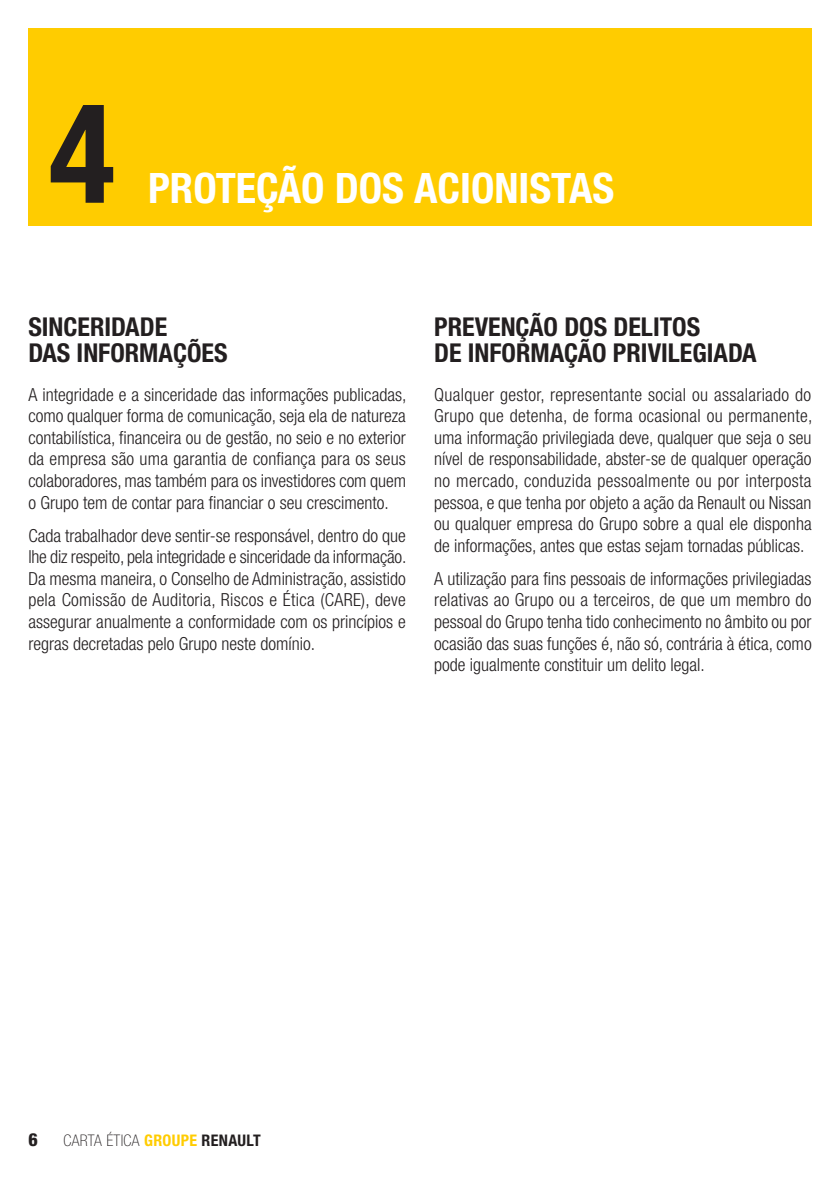
<style>
.page{position:relative;width:840px;height:1191px;background:#fff}
.page>*{position:absolute;margin:0;border:0;box-sizing:border-box;transform-origin:0 0}
.t1{font:700 condensed 138px "Helvetica Neue LT Std";color:#231f20}
.t2{font:700 condensed 42px "Helvetica Neue LT Std";color:#fff}
.t3{font:700 condensed 26px/26px "Helvetica Neue LT Std";color:#231f20}
.t4{font:300 condensed 18px/21.6px "Helvetica Neue LT Std";color:#231f20;text-align:justify}
.t5{font:800 condensed 18px "Helvetica Neue LT Std";color:#231f20}
.t6{font:100 condensed 16px "Helvetica Neue LT Std";letter-spacing:.02em;color:#231f20}
.s1{font-weight:700;color:#fc0}
.s2{font-weight:700}
</style>
<div class="page">
<div style="left:28px;top:28px;width:783px;height:197px;background:#fc0"></div>
<h1 class="t1" style="left:49px;top:70px;width:68px">4</h1>
<h2 class="t2" style="left:148px;top:162px;width:467px">PROTEÇÃO DOS ACIONISTAS</h2>
<h3 class="t3" style="left:28px;top:313px;width:200px">SINCERIDADE<br>DAS INFORMAÇÕES</h3>
<p class="t4" style="left:28px;top:383px;width:379px">A integridade e a sinceridade das informações publicadas, como qualquer forma de comunicação, seja ela de natureza contabilística, financeira ou de gestão, no seio e no exterior da empresa são uma garantia de confiança para os seus colaboradores, mas também para os investidores com quem o Grupo tem de contar para financiar o seu crescimento.</p>
<p class="t4" style="left:28px;top:524px;width:379px">Cada trabalhador deve sentir-se responsável, dentro do que lhe diz respeito, pela integridade e sinceridade da informação.<br>Da mesma maneira, o Conselho de Administração, assistido pela Comissão de Auditoria, Riscos e Ética (CARE), deve assegurar anualmente a conformidade com os princípios e regras decretadas pelo Grupo neste domínio.</p>
<h3 class="t3" style="left:434px;top:313px;width:324px">PREVENÇÃO DOS DELITOS<br>DE INFORMAÇÃO PRIVILEGIADA</h3>
<p class="t4" style="left:434px;top:383px;width:379px">Qualquer gestor, representante social ou assalariado do Grupo que detenha, de forma ocasional ou permanente, uma informação privilegiada deve, qualquer que seja o seu nível de responsabilidade, abster-se de qualquer operação no mercado, conduzida pessoalmente ou por interposta pessoa, e que tenha por objeto a ação da Renault ou Nissan ou qualquer empresa do Grupo sobre a qual ele disponha de informações, antes que estas sejam tornadas públicas.</p>
<p class="t4" style="left:434px;top:567px;width:379px">A utilização para fins pessoais de informações privilegiadas relativas ao Grupo ou a terceiros, de que um membro do pessoal do Grupo tenha tido conhecimento no âmbito ou por ocasião das suas funções é, não só, contrária à ética, como pode igualmente constituir um delito legal.</p>
<p class="t5" style="left:28px;top:1128px;width:11px">6</p>
<p class="t6" style="left:63px;top:1131px;width:198px">CARTA ÉTICA <span class="s1">GROUPE</span> <span class="s2">RENAULT</span></p>
</div>
